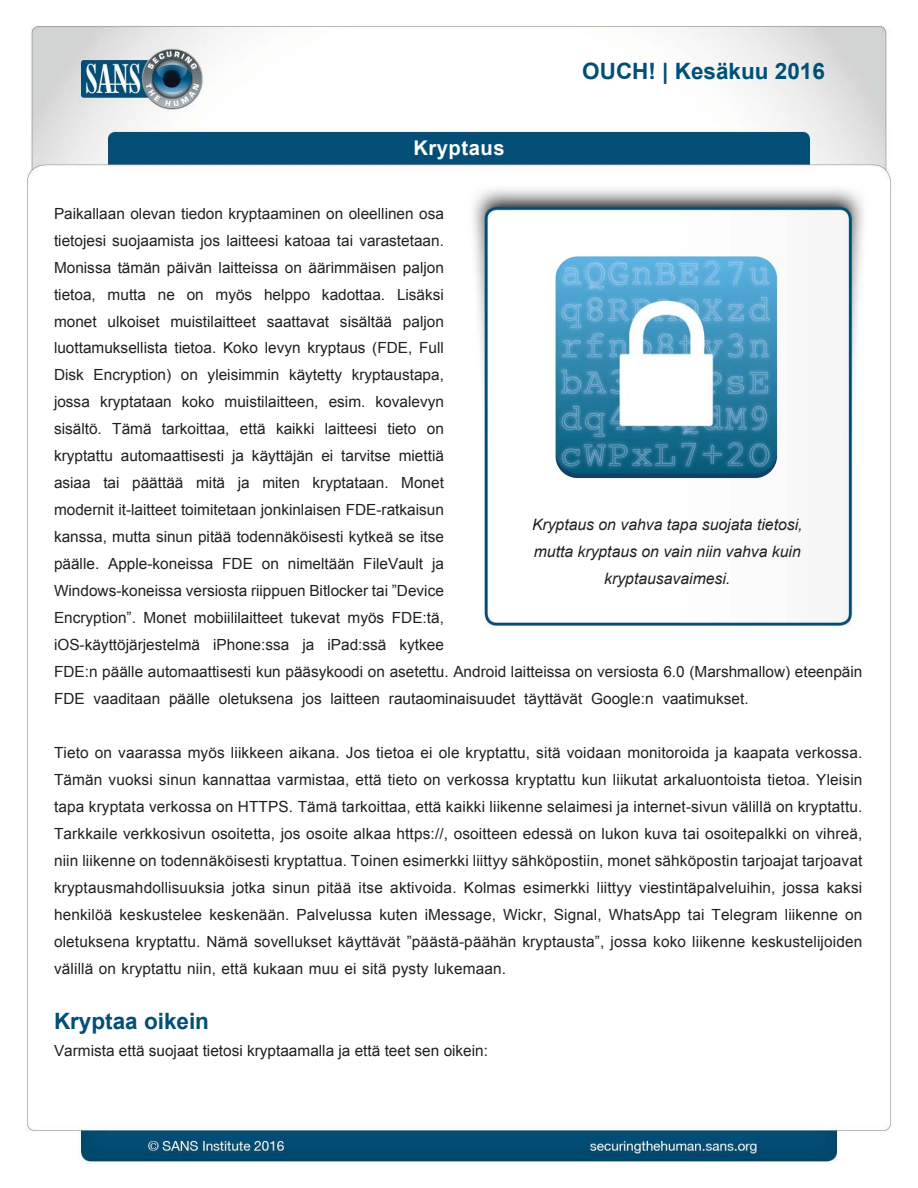
<style>
.page{position:relative;width:918px;height:1188px;background:#fff}
.page>*{position:absolute;margin:0;border:0;box-sizing:border-box;transform-origin:0 0}
.t1{font:700 22.5px "Arial";color:#004f77}
.MainText{font:700 22.5px "Arial";color:#024e77}
.t2{font:700 20.25px "Arial";letter-spacing:.025em;color:#fff}
.t3{font:italic 15.75px/27px "Arial";color:#231f20;text-align:center}
.MainText-2{font:15.3px/27px "Arial";color:#231f20;text-align:right}
</style>
<div class="page">
<img style="left:26px;top:25px;width:865px;height:1139px">
<img style="left:467px;top:219px;width:397px;height:297px">
<h2 class="t2" style="left:413px;top:134px;width:93px">Kryptaus</h2>
<p class="MainText-2" style="left:54px;top:200px;width:392px">Paikallaan olevan tiedon kryptaaminen on oleellinen osa tietojesi suojaamista jos laitteesi katoaa tai varastetaan.<br>Monissa tämän päivän laitteissa on äärimmäisen paljon Lisäksi</p>
<p class="MainText-2" style="left:216px;top:281px;width:38px">myös</p>
<p class="MainText-2" style="left:54px;top:281px;width:43px">tietoa,</p>
<p class="MainText-2" style="left:264px;top:281px;width:48px">helppo</p>
<p class="MainText-2" style="left:322px;top:281px;width:65px">kadottaa.</p>
<p class="MainText-2" style="left:108px;top:281px;width:40px">mutta</p>
<p class="MainText-2" style="left:158px;top:281px;width:19px">ne</p>
<p class="MainText-2" style="left:187px;top:281px;width:19px">on</p>
<p class="MainText-2" style="left:340px;top:308px;width:54px">sisältää</p>
<p class="MainText-2" style="left:108px;top:308px;width:54px">ulkoiset</p>
<p class="MainText-2" style="left:171px;top:308px;width:87px">muistilaitteet</p>
<p class="MainText-2" style="left:403px;top:308px;width:43px">paljon</p>
<p class="MainText-2" style="left:54px;top:308px;width:44px">monet</p>
<p class="MainText-2" style="left:54px;top:335px;width:391px">luottamuksellista tietoa. Koko levyn kryptaus (FDE, Full</p>
<p class="MainText-2" style="left:352px;top:362px;width:94px">kryptaustapa,</p>
<p class="MainText-2" style="left:267px;top:308px;width:64px">saattavat</p>
<p class="MainText-2" style="left:94px;top:362px;width:79px">Encryption)</p>
<p class="MainText-2" style="left:289px;top:362px;width:54px">käytetty</p>
<p class="MainText-2" style="left:54px;top:362px;width:31px">Disk</p>
<p class="MainText-2" style="left:208px;top:362px;width:73px">yleisimmin</p>
<p class="MainText-2" style="left:181px;top:362px;width:19px">on</p>
<p class="MainText-2" style="left:54px;top:389px;width:37px">jossa</p>
<p class="MainText-2" style="left:100px;top:389px;width:73px">kryptataan</p>
<p class="MainText-2" style="left:182px;top:389px;width:34px">koko</p>
<p class="MainText-2" style="left:225px;top:389px;width:95px">muistilaitteen,</p>
<p class="MainText-2" style="left:329px;top:389px;width:38px">esim.</p>
<p class="MainText-2" style="left:376px;top:389px;width:70px">kovalevyn</p>
<p class="MainText-2" style="left:54px;top:416px;width:49px">sisältö.</p>
<p class="MainText-2" style="left:112px;top:416px;width:41px">Tämä</p>
<p class="MainText-2" style="left:162px;top:416px;width:69px">tarkoittaa,</p>
<p class="MainText-2" style="left:240px;top:416px;width:27px">että</p>
<p class="MainText-2" style="left:276px;top:416px;width:40px">kaikki</p>
<p class="MainText-2" style="left:325px;top:416px;width:54px">laitteesi</p>
<p class="MainText-2" style="left:387px;top:416px;width:31px">tieto</p>
<p class="MainText-2" style="left:427px;top:416px;width:19px">on</p>
<p class="MainText-2" style="left:54px;top:443px;width:60px">kryptattu</p>
<p class="MainText-2" style="left:121px;top:443px;width:105px">automaattisesti</p>
<p class="MainText-2" style="left:232px;top:443px;width:13px">ja</p>
<p class="MainText-2" style="left:252px;top:443px;width:63px">käyttäjän</p>
<p class="MainText-2" style="left:321px;top:443px;width:13px">ei</p>
<p class="MainText-2" style="left:341px;top:443px;width:51px">tarvitse</p>
<p class="MainText-2" style="left:399px;top:443px;width:47px">miettiä</p>
<p class="MainText-2" style="left:132px;top:470px;width:53px">päättää</p>
<p class="MainText-2" style="left:196px;top:470px;width:31px">mitä</p>
<p class="MainText-2" style="left:54px;top:470px;width:38px">asiaa</p>
<p class="MainText-2" style="left:54px;top:497px;width:391px">modernit -i t laitteet toimitetaan jonkinlaisen FDE-ratkaisun</p>
<p class="MainText-2" style="left:54px;top:524px;width:391px">kanssa, mutta sinun pitää todennäköisesti kytkeä se itse</p>
<p class="MainText-2" style="left:432px;top:551px;width:13px">ja</p>
<p class="MainText-2" style="left:103px;top:470px;width:18px">tai</p>
<p class="MainText-2" style="left:238px;top:470px;width:13px">ja</p>
<p class="MainText-2" style="left:262px;top:470px;width:39px">miten</p>
<p class="MainText-2" style="left:313px;top:470px;width:78px">kryptataan.</p>
<p class="MainText-2" style="left:401px;top:470px;width:44px">Monet</p>
<p class="MainText-2" style="left:54px;top:551px;width:47px">päälle.</p>
<p class="MainText-2" style="left:54px;top:578px;width:391px">Windows-koneissa versiosta riippuen Bitlocker tai ”Device</p>
<p class="MainText-2" style="left:392px;top:605px;width:54px">FDE t ä: ,</p>
<p class="MainText-2" style="left:288px;top:551px;width:68px">nimeltään</p>
<p class="MainText-2" style="left:108px;top:551px;width:107px">Apple-koneissa</p>
<p class="MainText-2" style="left:222px;top:551px;width:32px">FDE</p>
<p class="MainText-2" style="left:363px;top:551px;width:61px">FileVault</p>
<p class="MainText-2" style="left:262px;top:551px;width:19px">on</p>
<p class="MainText-2" style="left:54px;top:605px;width:84px">Encryption .”</p>
<p class="MainText-2" style="left:348px;top:605px;width:38px">myös</p>
<p class="MainText-2" style="left:144px;top:605px;width:44px">Monet</p>
<p class="MainText-2" style="left:194px;top:605px;width:90px">mobiililaitteet</p>
<p class="MainText-2" style="left:290px;top:605px;width:51px">tukevat</p>
<h1 class="t1" style="left:582px;top:56px;width:244px">OUCH! | Kesäkuu 2016</h1>
<p class="t3" style="left:532px;top:511px;width:272px">Kryptaus on vahva tapa suojata tietosi, mutta kryptaus on vain niin vahva kuin kryptausavaimesi.</p>
<p class="MainText-2" style="left:54px;top:632px;width:148px">iOS-käyttöjärjestelmä</p>
<p class="MainText-2" style="left:54px;top:659px;width:810px">FDE n: päälle automaattisesti kun pääsykoodi on asetettu. Android laitteissa on versiosta 6.0 (Marshmallow) eteenpäin</p>
<p class="MainText-2" style="left:662px;top:686px;width:88px">vaatimukset.</p>
<p class="MainText-2" style="left:327px;top:632px;width:60px">iPad:ssä</p>
<p class="MainText-2" style="left:213px;top:632px;width:78px">iPhone:ssa</p>
<p class="MainText-2" style="left:302px;top:632px;width:13px">ja</p>
<p class="MainText-2" style="left:400px;top:632px;width:46px">kytkee</p>
<p class="MainText-2" style="left:591px;top:686px;width:64px">Google n:</p>
<p class="MainText-2" style="left:169px;top:686px;width:43px">päälle</p>
<p class="MainText-2" style="left:524px;top:686px;width:60px">täyttävät</p>
<p class="MainText-2" style="left:54px;top:686px;width:32px">FDE</p>
<p class="MainText-2" style="left:94px;top:686px;width:68px">vaaditaan</p>
<p class="MainText-2" style="left:219px;top:686px;width:76px">oletuksena</p>
<p class="MainText-2" style="left:302px;top:686px;width:21px">jos</p>
<p class="MainText-2" style="left:331px;top:686px;width:51px">laitteen</p>
<p class="MainText-2" style="left:389px;top:686px;width:128px">rautaominaisuudet</p>
<p class="MainText-2" style="left:54px;top:740px;width:810px">Tieto on vaarassa myös liikkeen aikana. Jos tietoa ei ole kryptattu, sitä voidaan monitoroida ja kaapata verkossa.<br>Tämän vuoksi sinun kannattaa varmistaa, että tieto on verkossa kryptattu kun liikutat arkaluontoista tietoa. Yleisin tapa kryptata verkossa on HTTPS. Tämä tarkoittaa, että kaikki liikenne selaimesi ja internet-sivun välillä on kryptattu.<br>Tarkkaile verkkosivun osoitetta, jos osoite alkaa https://, osoitteen edessä on lukon kuva tai osoitepalkki on vihreä, niin liikenne on todennäköisesti kryptattua. Toinen esimerkki liittyy sähköpostiin, monet sähköpostin tarjoajat tarjoavat kaksi</p>
<p class="MainText-2" style="left:317px;top:875px;width:35px">pitää</p>
<p class="MainText-2" style="left:639px;top:875px;width:138px">viestintäpalveluihin,</p>
<p class="MainText-2" style="left:54px;top:875px;width:172px">kryptausmahdollisuuksia</p>
<p class="MainText-2" style="left:232px;top:875px;width:35px">jotka</p>
<p class="MainText-2" style="left:273px;top:875px;width:39px">sinun</p>
<p class="MainText-2" style="left:359px;top:875px;width:26px">itse</p>
<p class="MainText-2" style="left:390px;top:875px;width:68px">aktivoida.</p>
<p class="MainText-2" style="left:464px;top:875px;width:54px">Kolmas</p>
<p class="MainText-2" style="left:523px;top:875px;width:68px">esimerkki</p>
<p class="MainText-2" style="left:597px;top:875px;width:37px">liittyy</p>
<p class="MainText-2" style="left:783px;top:875px;width:38px">jossa</p>
<p class="MainText-2" style="left:554px;top:902px;width:49px">Signal,</p>
<p class="MainText-2" style="left:54px;top:902px;width:810px;text-align:left">henkilöä<br>oletuksena kryptattu. Nämä sovellukset käyttävät ”päästä-päähän kryptausta ,” jossa koko liikenne keskustelijoiden välillä on kryptattu niin, että kukaan muu ei sitä pysty lukemaan.</p>
<p class="MainText" style="left:54px;top:1006px;width:157px">Kryptaa oikein</p>
<p class="MainText-2" style="left:54px;top:1037px;width:436px">Varmista että suojaat tietosi kryptaamalla ja että teet sen oikein:</p>
<p class="MainText-2" style="left:209px;top:902px;width:82px">keskenään.</p>
<p class="MainText-2" style="left:119px;top:902px;width:84px">keskustelee</p>
<p class="MainText-2" style="left:296px;top:902px;width:77px">Palvelussa</p>
<p class="MainText-2" style="left:379px;top:902px;width:40px">kuten</p>
<p class="MainText-2" style="left:425px;top:902px;width:73px">iMessage,</p>
<p class="MainText-2" style="left:503px;top:902px;width:45px">Wickr,</p>
<p class="MainText-2" style="left:609px;top:902px;width:74px">WhatsApp</p>
<p class="MainText-2" style="left:688px;top:902px;width:18px">tai</p>
<p class="MainText-2" style="left:712px;top:902px;width:68px">Telegram</p>
<p class="MainText-2" style="left:785px;top:902px;width:55px">liikenne</p>
<p class="MainText-2" style="left:845px;top:902px;width:19px">on</p>
</div>
